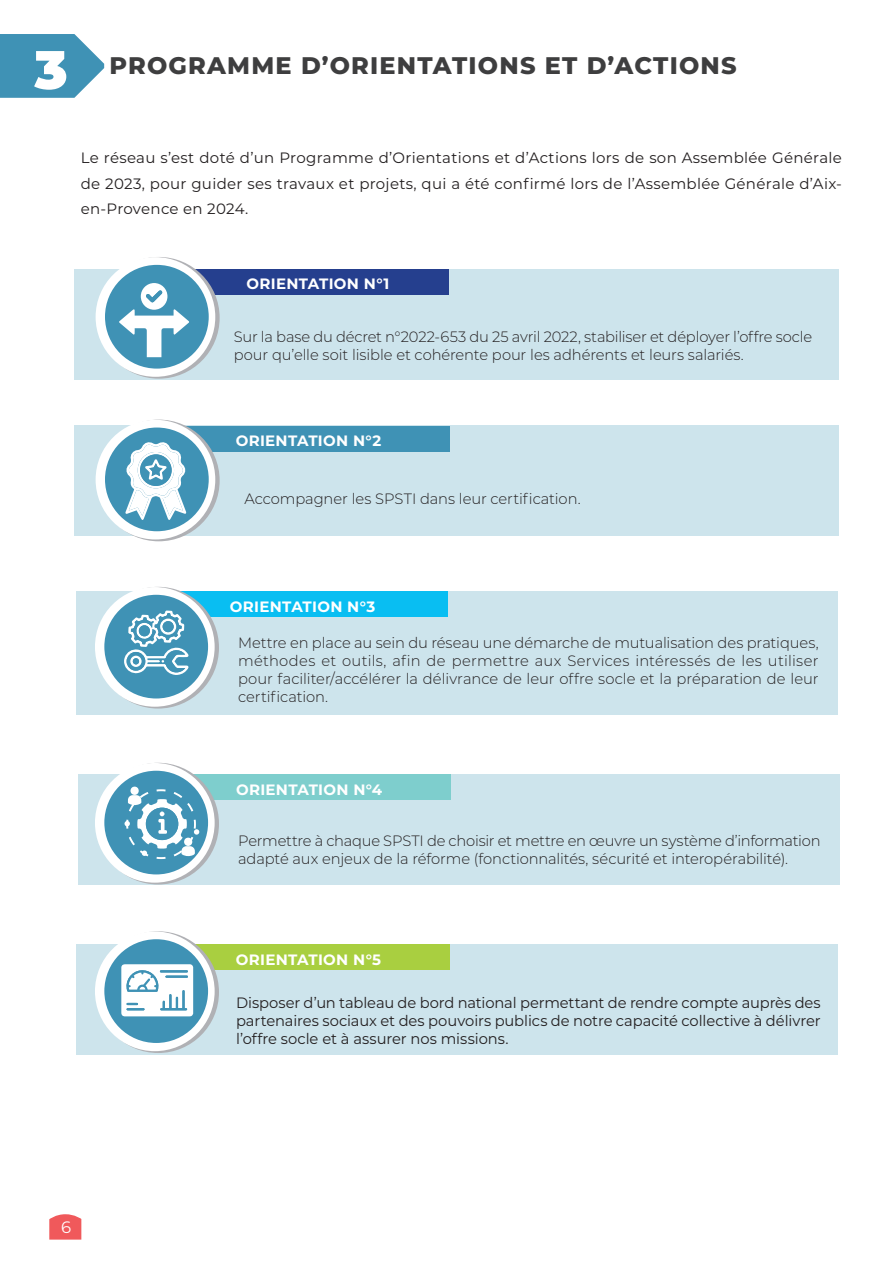
<style>
.page{position:relative;width:893px;height:1263px;background:#fff}
.page>*{position:absolute;margin:0;border:0;box-sizing:border-box;transform-origin:0 0}
.t1{font:900 54px "Montserrat";color:#fff}
.t2{font:800 24px "Montserrat";letter-spacing:.05em;color:#3e3e3f}
.t3{font:16.5px "Montserrat";color:#fff}
.Article_Paragraphes{font:300 15px/18px "Montserrat";letter-spacing:-.01em;color:#231f20}
.Article_Paragraphes-2{font:15px/25.5px "Montserrat";letter-spacing:.01em;color:#231f20;text-align:justify}
.t4{font:700 15px "Montserrat";letter-spacing:.02em;color:#fff}
</style>
<div class="page">
<svg style="left:49px;top:1214px;width:32px;height:25px"></svg>
<div style="left:77px;top:591px;width:761px;height:123px;background:#cde4ec"></div>
<div style="left:157px;top:592px;width:291px;height:25px;background:#09bef2"></div>
<div style="left:74px;top:425px;width:765px;height:111px;background:#cde4ec"></div>
<div style="left:168px;top:426px;width:281px;height:25px;background:#3f92b5"></div>
<div style="left:79px;top:774px;width:761px;height:110px;background:#cde4ec"></div>
<div style="left:168px;top:774px;width:282px;height:26px;background:#7ececd"></div>
<div style="left:77px;top:944px;width:761px;height:110px;background:#cde4ec"></div>
<div style="left:168px;top:945px;width:281px;height:25px;background:#a9cf40"></div>
<svg style="left:0;top:34px;width:104px;height:64px;background:#58a0be"></svg>
<svg style="left:98px;top:420px;width:122px;height:121px"></svg>
<div style="left:96px;top:420px;width:119px;height:119px;background:#fff;border-radius:50%"></div>
<div style="left:105px;top:427px;width:104px;height:104px;background:#3f92b5;border-radius:50%"></div>
<svg style="left:125px;top:442px;width:61px;height:78px"></svg>
<div style="left:97px;top:587px;width:122px;height:121px;background:#b0b1b5;border-radius:50%"></div>
<div style="left:95px;top:587px;width:120px;height:120px;background:#fff;border-radius:50%"></div>
<div style="left:104px;top:595px;width:104px;height:103px;background:#3f92b5;border-radius:50%"></div>
<svg style="left:124px;top:610px;width:65px;height:65px"></svg>
<div style="left:162px;top:621px;width:12px;height:11px;background:#3f92b5;border-radius:50%"></div>
<div style="left:97px;top:763px;width:122px;height:121px;background:#b0b1b5;border-radius:50%"></div>
<div style="left:95px;top:763px;width:120px;height:120px;background:#fff;border-radius:50%"></div>
<div style="left:104px;top:771px;width:104px;height:103px;background:#3f92b5;border-radius:50%"></div>
<svg style="left:125px;top:788px;width:74px;height:72px"></svg>
<svg style="left:97px;top:931px;width:122px;height:122px"></svg>
<div style="left:95px;top:931px;width:120px;height:120px;background:#fff;border-radius:50%"></div>
<div style="left:104px;top:939px;width:104px;height:104px;background:#3f92b5;border-radius:50%"></div>
<svg style="left:121px;top:964px;width:72px;height:52px;background:#daeaf0"></svg>
<div style="left:74px;top:269px;width:764px;height:110px;background:#cde4ec"></div>
<div style="left:187px;top:269px;width:262px;height:26px;background:#253f8e"></div>
<svg style="left:98px;top:257px;width:122px;height:122px"></svg>
<div style="left:96px;top:257px;width:119px;height:120px;background:#fff;border-radius:50%"></div>
<div style="left:105px;top:265px;width:104px;height:104px;background:#3f92b5;border-radius:50%"></div>
<svg style="left:119px;top:283px;width:70px;height:74px"></svg>
<p class="t1" style="left:34px;top:29px;width:35px">3</p>
<p class="t2" style="left:109px;top:48px;width:629px">PROGRAMME D’ORIENTATIONS ET D’ACTIONS</p>
<p class="Article_Paragraphes-2" style="left:81px;top:145px;width:763px">Le réseau s’est doté d’un Programme d’Orientations et d’Actions lors de son Assemblée Générale de 2023, pour guider ses travaux et projets, qui a été confirmé lors de l’Assemblée Générale d’Aix&shy;en-Provence en 2024.</p>
<p class="t4" style="left:247px;top:273px;width:144px">ORIENTATION N°1</p>
<p class="Article_Paragraphes" style="left:234px;top:327px;width:580px">Sur la base du décret n°2022-653 du 25 avril 2022, stabiliser et déployer l’offre socle pour qu’elle soit lisible et cohérente pour les adhérents et leurs salariés.</p>
<p class="t4" style="left:236px;top:430px;width:147px">ORIENTATION N°2</p>
<p class="Article_Paragraphes" style="left:244px;top:489px;width:338px">Accompagner les SPSTI dans leur certification.</p>
<p class="t4" style="left:230px;top:596px;width:147px">ORIENTATION N°3</p>
<p class="Article_Paragraphes" style="left:238px;top:633px;width:582px;text-align:justify">Mettre en place au sein du réseau une démarche de mutualisation des pratiques, méthodes et outils, afin de permettre aux Services intéressés de les utiliser pour faciliter/accélérer la délivrance de leur offre socle et la préparation de leur certification.</p>
<p class="t4" style="left:236px;top:778px;width:148px">ORIENTATION N°4</p>
<p class="Article_Paragraphes" style="left:238px;top:831px;width:584px">Permettre à chaque SPSTI de choisir et mettre en œuvre un système d’information adapté aux enjeux de la réforme (fonctionnalités, sécurité et interopérabilité).</p>
<p class="t4" style="left:236px;top:948px;width:147px">ORIENTATION N°5</p>
<p class="Article_Paragraphes-2" style="left:236px;top:993px;width:586px;line-height:18px">Disposer d’un tableau de bord national permettant de rendre compte auprès des partenaires sociaux et des pouvoirs publics de notre capacité collective à délivrer l’offre socle et à assurer nos missions.</p>
<p class="t3" style="left:61px;top:1216px;width:12px">6</p>
</div>
